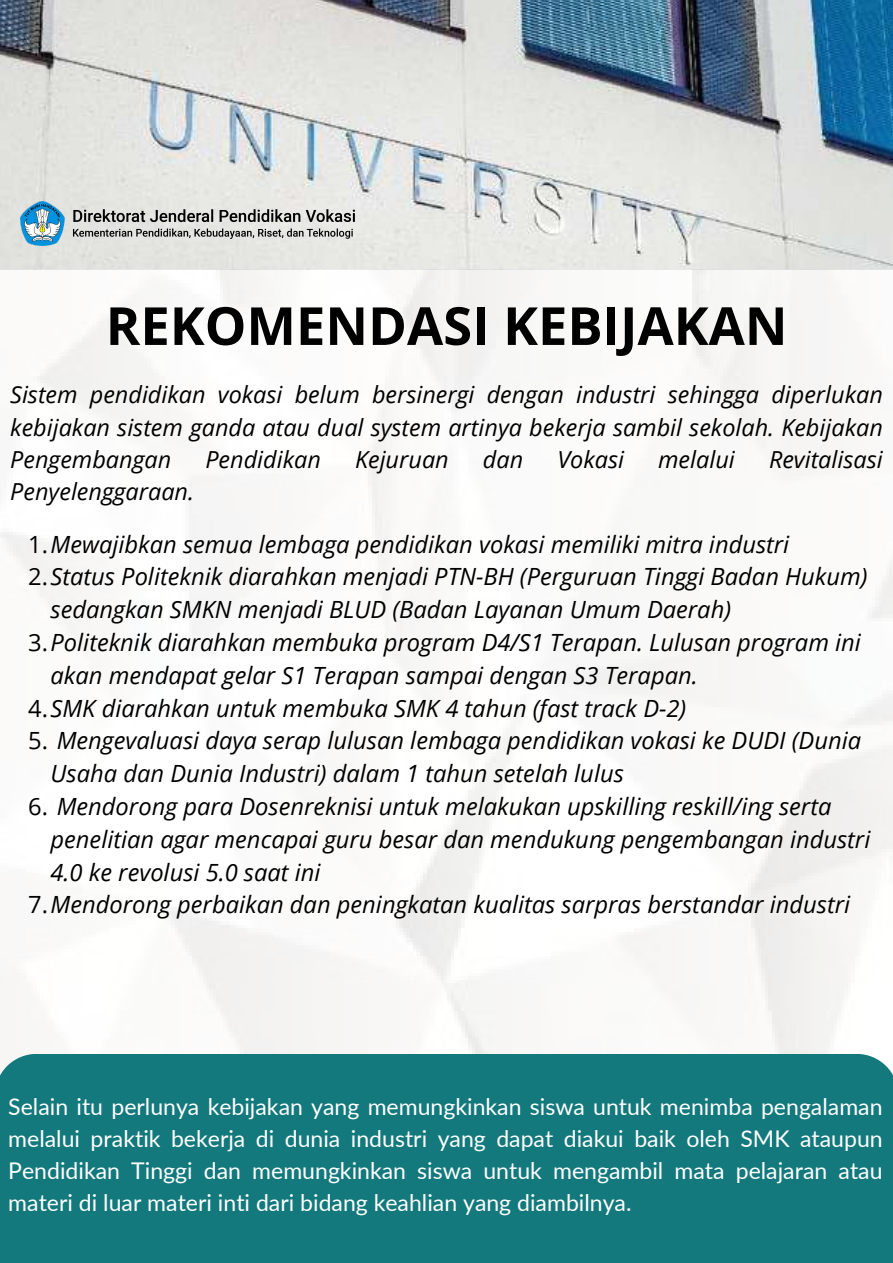
<style>
.page{position:relative;width:893px;height:1263px;background:#fff}
.page>*{position:absolute;margin:0;border:0;box-sizing:border-box;transform-origin:0 0}
.t1{font:700 52.5px "Open Sans";color:#000}
.t2{font:italic 23.7px/32.8px "Open Sans";color:#000}
.t3{font:italic 23.48px/32.4px "Open Sans";color:#000;text-align:justify}
.t4{font:23.02px/32.1px "Lato";color:#fff;text-align:justify}
.s1{font-style:normal}
</style>
<div class="page">
<img style="left:0;top:0;width:893px;height:1054px">
<img style="left:20px;top:201px;width:335px;height:45px">
<div style="left:0;top:1054px;width:893px;height:209px;background:#14797d"></div>
<h1 class="t1" style="left:106px;top:289px;width:683px">REKOMENDASI KEBIJAKAN</h1>
<p class="t3" style="left:10px;top:378px;width:874px">Sistem pendidikan vokasi belum bersinergi dengan industri sehingga diperlukan kebijakan sistem ganda atau dual system artinya bekerja sambil sekolah. Kebijakan Pengembangan</p>
<p class="t3" style="left:205px;top:443px;width:117px">Pendidikan</p>
<p class="t3" style="left:355px;top:443px;width:95px">Kejuruan</p>
<p class="t3" style="left:483px;top:443px;width:42px">dan</p>
<p class="t3" style="left:557px;top:443px;width:68px">Vokasi</p>
<p class="t3" style="left:658px;top:443px;width:78px">melalui</p>
<p class="t3" style="left:769px;top:443px;width:115px">Revitalisasi</p>
<p class="t3" style="left:10px;top:475px;width:185px">Penyelenggaraan.</p>
<p class="t2" style="left:28px;top:527px;width:762px"><span class="s1">1.</span>Mewajibkan semua lembaga pendidikan vokasi memiliki mitra industri</p>
<p class="t2" style="left:28px;top:560px;width:841px"><span class="s1">2.</span>Status Politeknik diarahkan menjadi PTN-BH (Perguruan Tinggi Badan Hukum)</p>
<p class="t2" style="left:51px;top:593px;width:682px">sedangkan SMKN menjadi BLUD (Badan Layanan Umum Daerah)</p>
<p class="t2" style="left:28px;top:625px;width:834px"><span class="s1">3.</span>Politeknik diarahkan membuka program D4/S1 Terapan. Lulusan program ini</p>
<p class="t2" style="left:51px;top:658px;width:649px">akan mendapat gelar S1 Terapan sampai dengan S3 Terapan.</p>
<p class="t2" style="left:28px;top:691px;width:659px"><span class="s1">4.</span>SMK diarahkan untuk membuka SMK 4 tahun (fast track D-2)</p>
<p class="t2" style="left:51px;top:724px;width:812px;text-indent:-22px"><span class="s1">5.</span> Mengevaluasi daya serap lulusan lembaga pendidikan vokasi ke DUDI (Dunia<br>Usaha dan Dunia Industri) dalam 1 tahun setelah lulus</p>
<p class="t2" style="left:28px;top:789px;width:804px"><span class="s1">6.</span> Mendorong para Dosenreknisi untuk melakukan upskilling reskill/ing serta</p>
<p class="t2" style="left:51px;top:822px;width:821px">penelitian agar mencapai guru besar dan mendukung pengembangan industri</p>
<p class="t2" style="left:51px;top:855px;width:271px">4.0 ke revolusi 5.0 saat ini</p>
<p class="t2" style="left:28px;top:888px;width:823px"><span class="s1">7.</span>Mendorong perbaikan dan peningkatan kualitas sarpras berstandar industri</p>
<p class="t4" style="left:8px;top:1089px;width:876px">Selain itu perlunya kebijakan yang memungkinkan siswa untuk menimba pengalaman melalui praktik bekerja di dunia industri yang dapat diakui baik oleh SMK ataupun Pendidikan Tinggi dan memungkinkan siswa untuk mengambil mata pelajaran atau materi di luar materi inti dari bidang keahlian yang diambilnya.</p>
</div>
